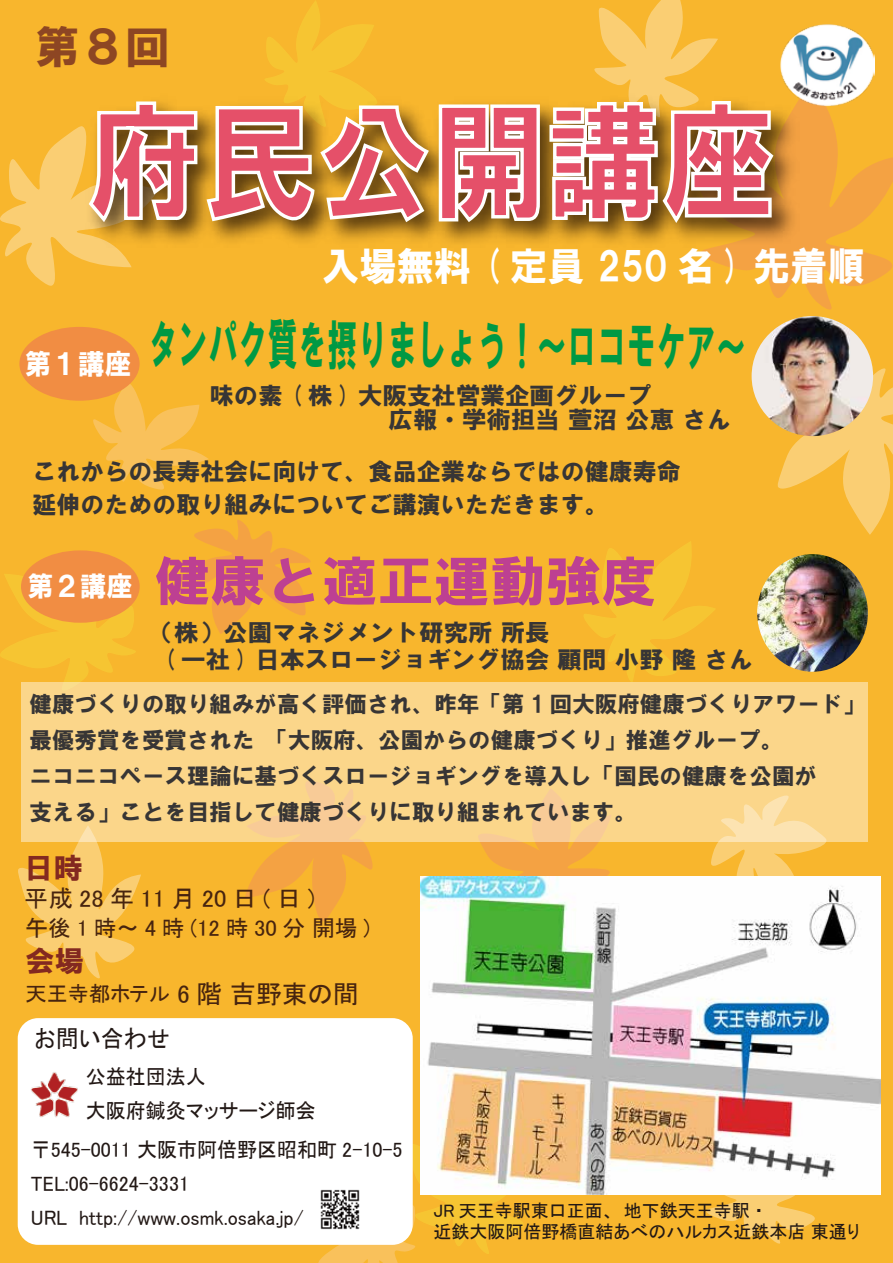
<style>
.page{position:relative;width:893px;height:1263px;background:#f8b62d}
.page>*{position:absolute;margin:0;border:0;box-sizing:border-box;transform-origin:0 0}
.t1{font:127.5px "HGS Soei Kakugothic UB";color:#e55069;scale:.9 1}
.t2{font:54px "HGS Soei Kakugothic UB";letter-spacing:-.01em;color:#094;scale:.55 1}
.t3{font:54px "HGS Soei Kakugothic UB";color:#bd4092}
.t4{font:45px "HGS Soei Kakugothic UB";color:#8d4623}
.t5{font:39px "HGS Soei Kakugothic UB";color:#fff;scale:.96 1}
.t6{font:28.65px "HGS Soei Kakugothic UB";color:#832920}
.t7{font:28.35px "HGS Soei Kakugothic UB";color:#fff;scale:.94 1}
.t8{font:27.75px "HGS Soei Kakugothic UB";color:#fff;scale:.95 1}
.t9{font:24px/33px "HGS Soei Kakugothic UB";color:#373535}
.t10{font:24px "MS P Gothic";letter-spacing:.25em;color:#47240f}
.t11{font:24px "MS P Gothic";color:#221815;scale:.96 1}
.t12{font:23.85px/27px "HGS Soei Kakugothic UB";color:#373535}
.t13{font:22.5px/36px "HGS Soei Kakugothic UB";color:#373535}
.t14{font:22.5px "MS P Gothic";letter-spacing:.25em;color:#47240f}
.t15{font:21px "MS P Gothic";color:#47240f}
.t16{font:20.85px/33.6px "MS P Gothic";color:#221815;scale:.96 1}
.t17{font:18px/21px "MS P Gothic";color:#221815}
.s1{font-size:25.5px}
</style>
<div class="page">
<svg style="left:18px;top:842px;width:123px;height:136px"></svg>
<svg style="left:173px;top:520px;width:138px;height:114px"></svg>
<svg style="left:778px;top:368px;width:115px;height:167px"></svg>
<svg style="left:711px;top:842px;width:115px;height:35px"></svg>
<svg style="left:698px;top:1194px;width:124px;height:49px"></svg>
<svg style="left:711px;top:107px;width:182px;height:203px"></svg>
<svg style="left:93px;top:384px;width:115px;height:106px"></svg>
<svg style="left:0;top:572px;width:136px;height:110px"></svg>
<svg style="left:318px;top:1101px;width:212px;height:162px"></svg>
<svg style="left:584px;top:541px;width:131px;height:141px"></svg>
<svg style="left:245px;top:842px;width:128px;height:79px"></svg>
<svg style="left:478px;top:842px;width:134px;height:35px"></svg>
<div style="left:21px;top:682px;width:846px;height:160px;background:#fbd68a"></div>
<div style="left:18px;top:1018px;width:395px;height:227px;background:#fff;border-radius:20px"></div>
<img style="left:31px;top:1072px;width:47px;height:45px">
<img style="left:320px;top:1189px;width:40px;height:41px">
<img style="left:431px;top:105px;width:380px;height:155px">
<svg style="left:0;top:1px;width:431px;height:285px"></svg>
<svg style="left:437px;top:104px;width:105px;height:120px;background:#ab9063"></svg>
<svg style="left:548px;top:0;width:228px;height:226px"></svg>
<img style="left:757px;top:554px;width:111px;height:118px">
<div style="left:19px;top:327px;width:121px;height:74px;background:#f18d43;border-radius:50%"></div>
<div style="left:21px;top:550px;width:119px;height:73px;background:#f18d43;border-radius:50%"></div>
<img style="left:780px;top:24px;width:94px;height:83px">
<img style="left:752px;top:316px;width:121px;height:120px">
<img style="left:421px;top:877px;width:460px;height:317px">
<h3 class="t4" style="left:35px;top:24px;width:136px">第８回</h3>
<h1 class="t1" style="left:88px;top:98px;width:767px">府民公開講座</h1>
<p class="t7" style="left:25px;top:349px;width:115px">第１講座</p>
<h3 class="t5" style="left:322px;top:246px;width:567px">入場無料 ( 定員 250 名 ) 先着順</h3>
<h2 class="t2" style="left:148px;top:318px;width:1089px">タンパク質を摂りましょう！～ロコモケア～</h2>
<p class="t12" style="left:315px;top:383px;width:418px;line-height:24px;text-indent:-106px">味の素 ( 株 ) 大阪支社営業企画グループ<br>　　　広報・学術担当 萱沼 公恵 さん</p>
<p class="t9" style="left:33px;top:455px;width:649px">これからの長寿社会に向けて、食品企業ならではの健康寿命延伸のための取り組みについてご講演いただきます。</p>
<p class="t8" style="left:28px;top:572px;width:112px">第２講座</p>
<h2 class="t3" style="left:154px;top:554px;width:504px">健康と適正運動強度</h2>
<p class="t12" style="left:162px;top:619px;width:593px;text-indent:-12px">（株）公園マネジメント研究所 所長<br>( 一社 ) 日本スロージョギング協会 顧問 小野 隆 さん</p>
<p class="t13" style="left:30px;top:686px;width:837px">健康づくりの取り組みが高く評価され、昨年「第 1 回大阪府健康づくりアワード」最優秀賞を受賞された　「大阪府、公園からの健康づくり」推進グループ。<br>ニコニコペース理論に基づくスロージョギングを導入し「国民の健康を公園が<br>支える」ことを目指して健康づくりに取り組まれています。</p>
<p class="t6" style="left:24px;top:853px;width:60px">日時</p>
<p class="t10" style="left:24px;top:886px;width:293px">平成28年11月20日(日)</p>
<p class="t14" style="left:26px;top:916px;width:346px">午後1時～4時(12時30分 開場)</p>
<p class="t6" style="left:25px;top:946px;width:60px">会場</p>
<p class="t15" style="left:26px;top:983px;width:335px">天王寺都ホテル <span class="s1">6 階 吉野東の間</span></p>
<p class="t11" style="left:34px;top:1026px;width:143px">お問い合わせ</p>
<p class="t16" style="left:86px;top:1060px;width:241px">公益社団法人<br>大阪府鍼灸マッサージ師会</p>
<p class="t16" style="left:31px;top:1133px;width:388px">〒545-0011 大阪市阿倍野区昭和町 2-10-5<br>TEL:06-6624-3331<br>URL http://www.osmk.osaka.jp/　</p>
<p class="t17" style="left:433px;top:1200px;width:428px">JR 天王寺駅東口正面、地下鉄天王寺駅・<br>近鉄大阪阿倍野橋直結あべのハルカス近鉄本店 東通り</p>
</div>
